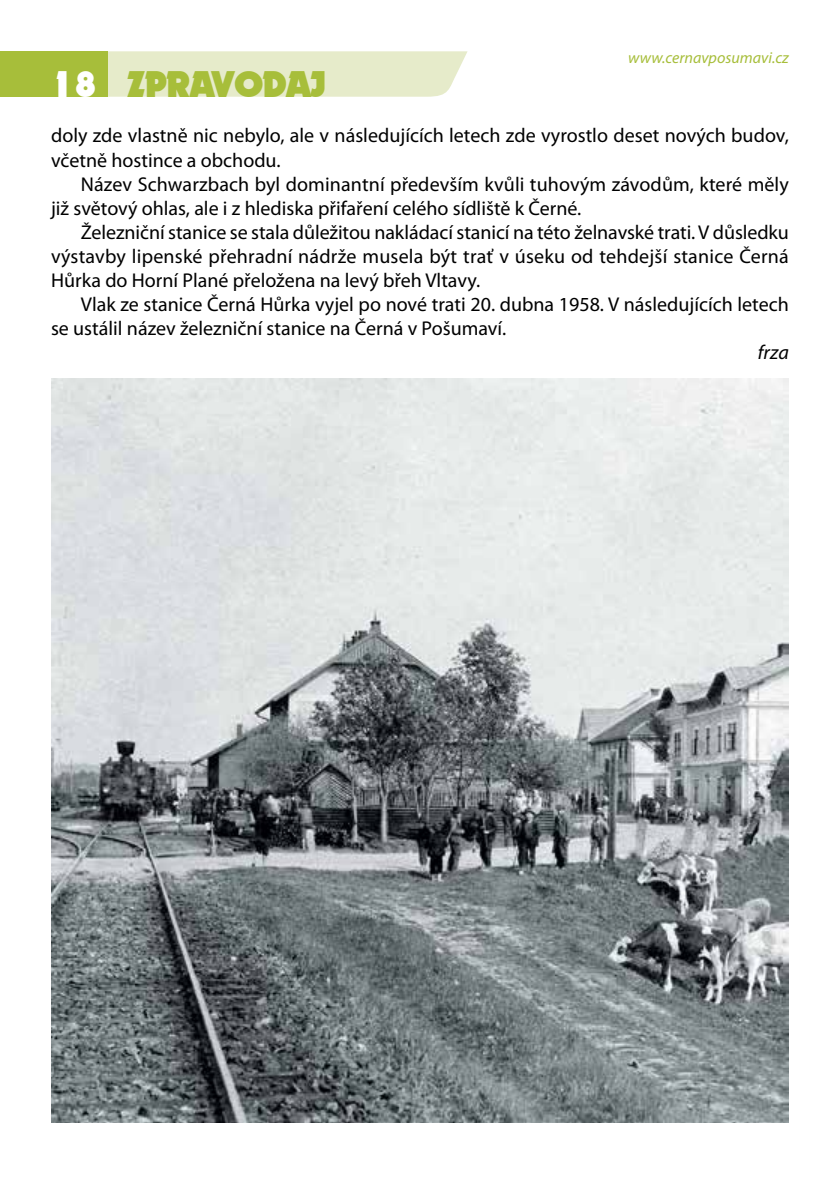
<style>
.page{position:relative;width:840px;height:1191px;background:#fff}
.page>*{position:absolute;margin:0;border:0;box-sizing:border-box;transform-origin:0 0}
.t1{font:36px "Dynamo CE";color:#a7be3a}
.t2{font:36px "Dynamo CE";color:#fff}
.t3{font:20px/24px "Myriad Pro";color:#000}
.t4{font:italic 20px "Myriad Pro";color:#000}
.t5{font:italic 16px "Myriad Pro";color:#a7be3a}
</style>
<div class="page">
<svg style="left:108px;top:51px;width:359px;height:46px;background:#e7ebcc"></svg>
<div style="left:0;top:51px;width:108px;height:46px;background:#a7be3a"></div>
<img style="left:51px;top:378px;width:737px;height:745px">
<p class="t5" style="left:628px;top:48px;width:162px">www.cernavposumavi.cz</p>
<p class="t1" style="left:127px;top:68px;width:200px">ZPRAVODAJ</p>
<p class="t2" style="left:51px;top:68px;width:48px">18</p>
<p class="t3" style="left:51px;top:125px;width:738px">doly zde vlastně nic nebylo, ale v následujících letech zde vyrostlo deset nových budov, včetně hostince a obchodu.</p>
<p class="t3" style="left:51px;top:173px;width:739px;text-indent:30px">Název Schwarzbach byl dominantní především kvůli tuhovým závodům, které měly již světový ohlas, ale i z hlediska přifaření celého sídliště k Černé.</p>
<p class="t3" style="left:51px;top:221px;width:739px;text-align:justify;text-indent:30px">Železniční stanice se stala důležitou nakládací stanicí na této želnavské trati. V důsledku výstavby lipenské přehradní nádrže musela být trať v úseku od tehdejší stanice Černá Hůrka do Horní Plané přeložena na levý břeh Vltavy.</p>
<p class="t3" style="left:51px;top:293px;width:738px;text-indent:30px">Vlak ze stanice Černá Hůrka vyjel po nové trati 20. dubna 1958. V následujících letech se ustálil název železniční stanice na Černá v Pošumaví.</p>
<p class="t4" style="left:757px;top:340px;width:32px">frza</p>
</div>
